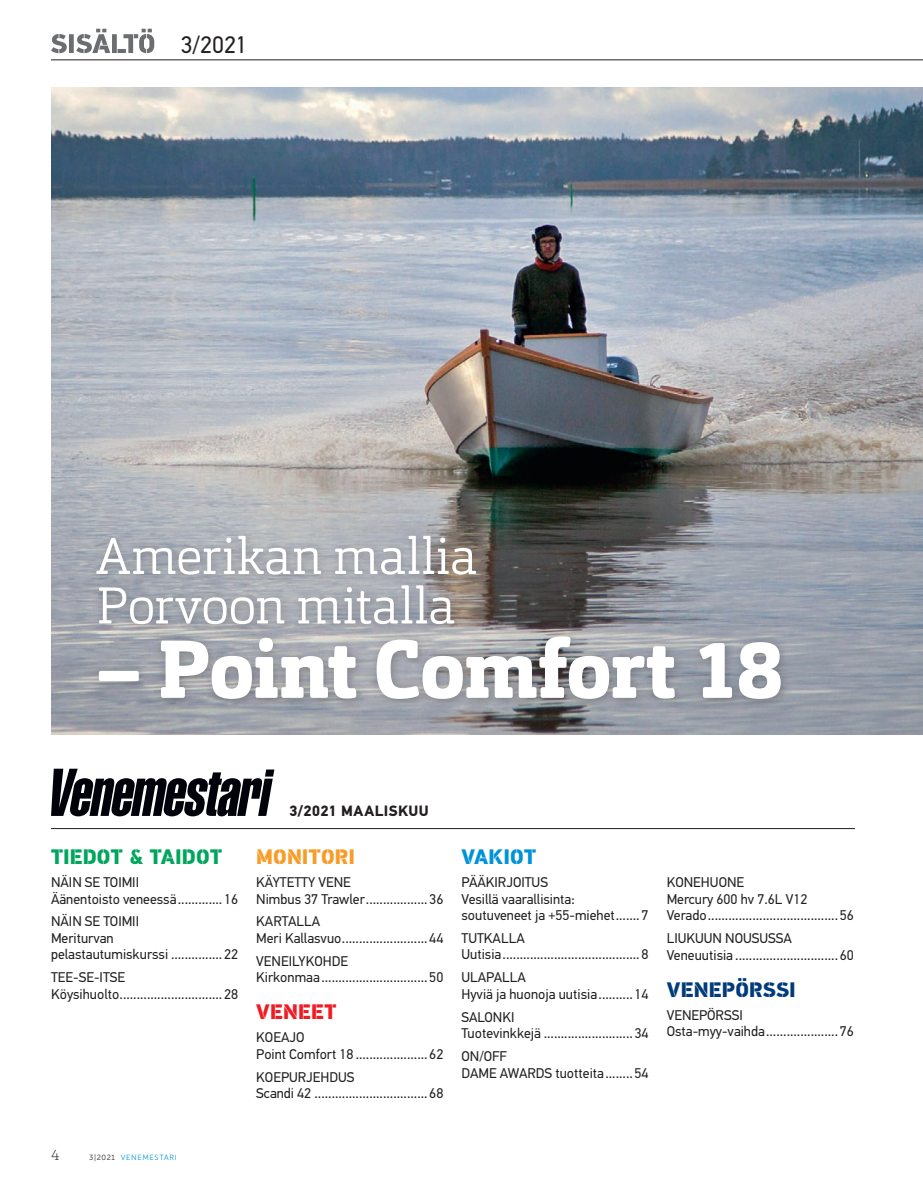
<style>
.page{position:relative;width:923px;height:1191px;background:#fff}
.page>*{position:absolute;margin:0;border:0;box-sizing:border-box;transform-origin:0 0}
._01_Otsikko_bold_22{font:800 81px "Orgon Slab";letter-spacing:-.02em;color:#fff}
._01_Otsikko_bold_16{font:300 51px "Orgon Slab";letter-spacing:-.01em;color:#fff}
.t1{font:24px "PFDIN Text Pro";color:#231f20}
._01_OTSIKKO_Palsta_S{font:900 21px "PF Din Stencil";letter-spacing:.01em;color:#00a65d}
._04_Leipis_SisältöSi{font:900 21px "PF Din Stencil";letter-spacing:.01em;color:#013b79}
._01_OTSIKKO_Palsta_S-2{font:900 21px "PF Din Stencil";letter-spacing:.005em;color:#f89c27}
._01_OTSIKKO_Palsta_S-3{font:900 21px "PF Din Stencil";letter-spacing:.01em;color:#ee1d23}
._01_OTSIKKO_Palsta_S-4{font:900 21px "PF Din Stencil";letter-spacing:.015em;color:#0092d8}
.t2{font:700 15px "PFDIN Text Pro";letter-spacing:.025em;color:#231f20}
.t3{font:100 15px "Orgon Slab";color:#231f20}
._04_Leipis_SisältöSi-2{font:14.1px/16.5px "PFDIN Text Pro";color:#231f20}
.t4{font:7.5px "Museo Sans 300";letter-spacing:.095em;color:#0092d8}
.s1{color:#231f20}
</style>
<div class="page">
<hr style="left:51px;top:60px;width:872px;height:1px;background:#231f20">
<svg style="left:51px;top:29px;width:103px;height:24px"></svg>
<svg style="left:51px;top:768px;width:223px;height:48px"></svg>
<img style="left:51px;top:87px;width:872px;height:648px">
<div style="left:89px;top:528px;width:702px;height:182px;background:#231f20;opacity:.3"></div>
<hr style="left:51px;top:828px;width:804px;height:1px;background:#231f20">
<p class="t1" style="left:180px;top:31px;width:69px">3/2021</p>
<p class="_01_Otsikko_bold_16" style="left:96px;top:524px;width:383px">Amerikan mallia</p>
<p class="_01_Otsikko_bold_16" style="left:96px;top:573px;width:361px">Porvoon mitalla</p>
<p class="_01_Otsikko_bold_22" style="left:96px;top:617px;width:689px">– Point Comfort 18</p>
<p class="_01_OTSIKKO_Palsta_S" style="left:51px;top:844px;width:172px">TIEDOT &amp; TAIDOT</p>
<p class="_04_Leipis_SisältöSi-2" style="left:51px;top:874px;width:189px">NÄIN SE TOIMII<br>Äänentoisto veneessä.............16</p>
<p class="_04_Leipis_SisältöSi-2" style="left:51px;top:913px;width:189px">NÄIN SE TOIMII<br>Meriturvan<br>pelastautumiskurssi ...............22</p>
<p class="_04_Leipis_SisältöSi-2" style="left:51px;top:969px;width:189px">TEE-SE-ITSE<br>Köysihuolto..............................28</p>
<p class="t2" style="left:289px;top:802px;width:141px">3/2021 MAALISKUU</p>
<p class="_01_OTSIKKO_Palsta_S-2" style="left:256px;top:844px;width:100px">MONITORI</p>
<p class="_04_Leipis_SisältöSi-2" style="left:256px;top:874px;width:189px">KÄYTETTY VENE<br>Nimbus 37 Trawler..................36</p>
<p class="_04_Leipis_SisältöSi-2" style="left:256px;top:913px;width:189px">KARTALLA<br>Meri Kallasvuo.........................44</p>
<p class="_04_Leipis_SisältöSi-2" style="left:256px;top:952px;width:189px">VENEILYKOHDE<br>Kirkonmaa...............................50</p>
<p class="_01_OTSIKKO_Palsta_S-3" style="left:256px;top:999px;width:82px">VENEET</p>
<p class="_04_Leipis_SisältöSi-2" style="left:256px;top:1029px;width:189px">KOEAJO<br>Point Comfort 18 .....................62</p>
<p class="_04_Leipis_SisältöSi-2" style="left:256px;top:1068px;width:189px">KOEPURJEHDUS<br>Scandi 42 .................................68</p>
<p class="_01_OTSIKKO_Palsta_S-4" style="left:461px;top:844px;width:76px">VAKIOT</p>
<p class="_04_Leipis_SisältöSi-2" style="left:461px;top:874px;width:189px">PÄÄKIRJOITUS<br>Vesillä vaarallisinta: soutuveneet ja +55-miehet....... 7</p>
<p class="_04_Leipis_SisältöSi-2" style="left:461px;top:930px;width:189px">TUTKALLA<br>Uutisia........................................ 8</p>
<p class="_04_Leipis_SisältöSi-2" style="left:461px;top:969px;width:189px">ULAPALLA<br>Hyviä ja huonoja uutisia..........14</p>
<p class="_04_Leipis_SisältöSi-2" style="left:461px;top:1008px;width:189px">SALONKI<br>Tuotevinkkejä ..........................34</p>
<p class="_04_Leipis_SisältöSi-2" style="left:461px;top:1048px;width:189px">ON/OFF<br>DAME AWARDS tuotteita........54</p>
<p class="_04_Leipis_SisältöSi-2" style="left:666px;top:874px;width:189px">KONEHUONE<br>Mercury 600 hv 7.6L V12<br>Verado......................................56</p>
<p class="_04_Leipis_SisältöSi-2" style="left:666px;top:930px;width:189px">LIUKUUN NOUSUSSA<br>Veneuutisia ..............................60</p>
<p class="_04_Leipis_SisältöSi" style="left:666px;top:976px;width:131px">VENEPÖRSSI</p>
<p class="_04_Leipis_SisältöSi-2" style="left:666px;top:1006px;width:189px">VENEPÖRSSI<br>Osta-myy-vaihda.....................76</p>
<p class="t3" style="left:51px;top:1145px;width:10px">4</p>
<p class="t4" style="left:89px;top:1153px;width:89px"><span class="s1">3|2021</span> VENEMESTARI</p>
</div>
